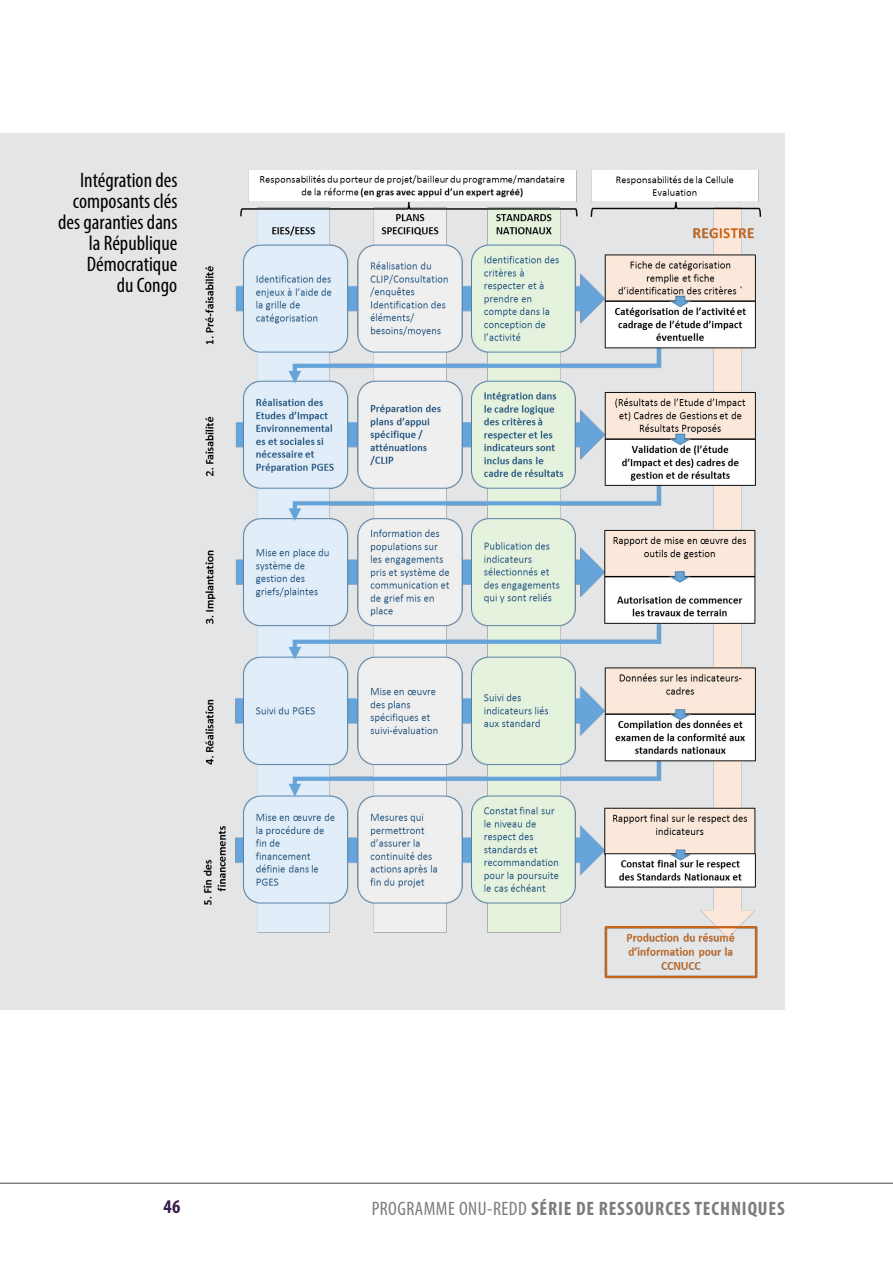
<style>
.page{position:relative;width:893px;height:1263px;background:#fff}
.page>*{position:absolute;margin:0;border:0;box-sizing:border-box;transform-origin:0 0}
.t1{font:condensed 21px/21px "Myriad Pro";color:#000;text-align:right}
.t2{font:700 condensed 19.5px "Myriad Pro";letter-spacing:.045em;color:#3e3e40}
.t3{font:700 condensed 19.5px "Myriad Pro";color:#371b4d}
.s1{font-weight:400}
</style>
<div class="page">
<hr style="left:0;top:1183px;width:893px;height:1px;background:#41464f">
<div style="left:0;top:133px;width:785px;height:877px;background:#e4e5e6"></div>
<img style="left:203px;top:170px;width:558px;height:809px">
<p class="t1" style="left:58px;top:170px;width:121px">Intégration des composants clés des garanties dans la République<br>Démocratique<br>du Congo</p>
<p class="t3" style="left:164px;top:1195px;width:19px">46</p>
<p class="t2" style="left:371px;top:1196px;width:415px"><span class="s1">PROGRAMME ONU-REDD</span> SÉRIE DE RESSOURCES TECHNIQUES</p>
</div>
